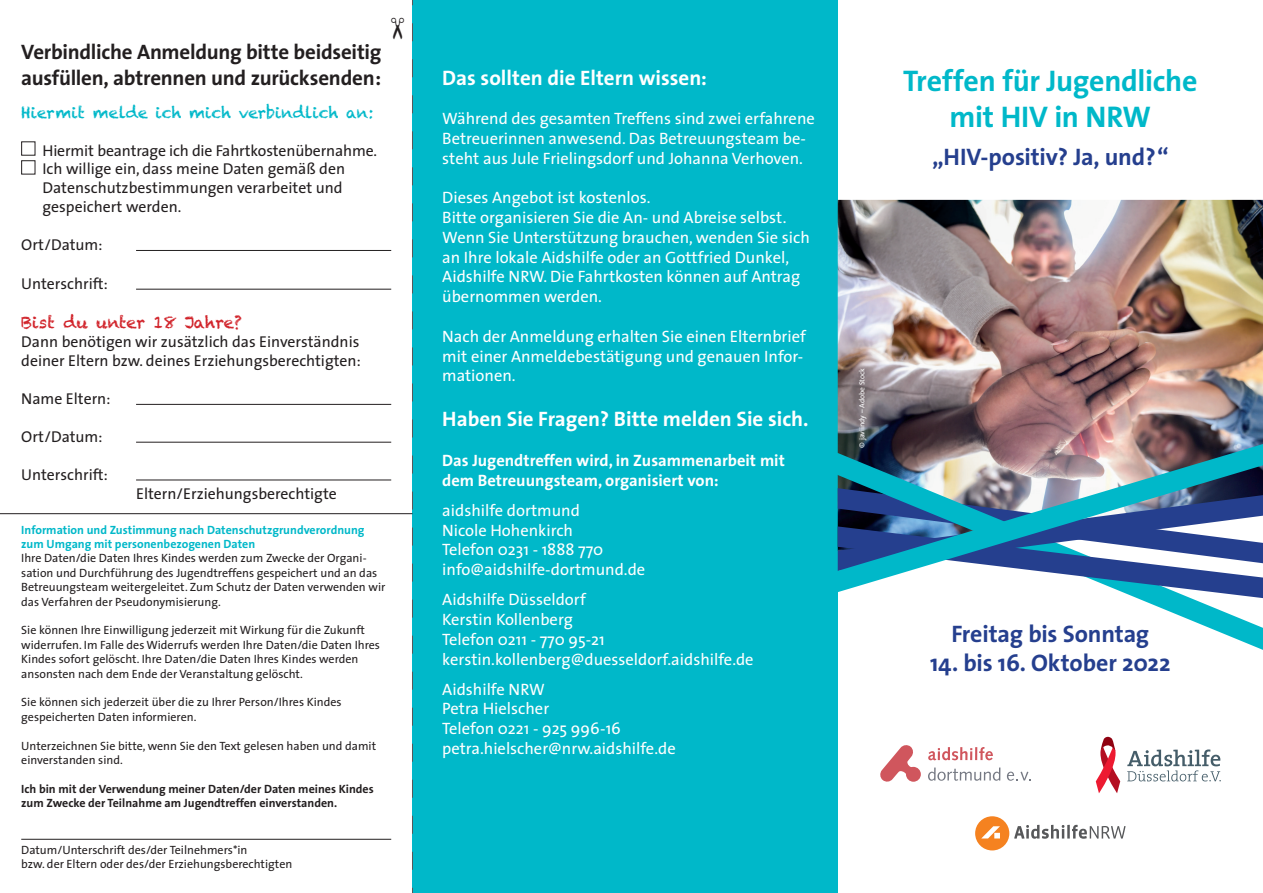
<style>
.page{position:relative;width:1263px;height:893px;background:#fff}
.page>*{position:absolute;margin:0;border:0;box-sizing:border-box;transform-origin:0 0}
.t1{font:700 30px/36px "The Sans";letter-spacing:-.01em;color:#00b8c9;text-align:center}
.t2{font:700 24px "The Sans";letter-spacing:-.005em;color:#253f8e}
.t3{font:700 21px/25.2px "The Sans";letter-spacing:-.01em;color:#231f20}
.t4{font:700 21px "The Sans";color:#fff}
.t5{font:16.5px/19.8px "The Sans";color:#fff}
.t6{font:700 16.5px/19.8px "The Sans";color:#fff}
.t7{font:16.5px "Chalkduster";color:#d1232a}
.t8{font:15.75px/18.9px "The Sans";color:#231f20}
.t9{font:15.75px "Chalkduster";letter-spacing:-.005em;color:#00b8c9}
.t10{font:12px/14.4px "The Sans";color:#231f20}
.t11{font:700 12px/14.4px "The Sans";color:#231f20}
.t12{font:700 12px/14.4px "The Sans";color:#00b8c9}
.t13{font:7.5px "The Sans";color:#fff}
</style>
<div class="page">
<div style="left:412px;top:0;width:426px;height:893px;background:#00b8c9"></div>
<img style="left:838px;top:200px;width:425px;height:218px">
<svg style="left:412px;top:0;width:1px;height:893px"></svg>
<svg style="left:1127px;top:749px;width:94px;height:32px"></svg>
<svg style="left:1096px;top:737px;width:24px;height:56px"></svg>
<svg style="left:928px;top:747px;width:65px;height:13px"></svg>
<svg style="left:928px;top:767px;width:72px;height:14px"></svg>
<svg style="left:1007px;top:772px;width:24px;height:9px"></svg>
<svg style="left:880px;top:745px;width:41px;height:37px"></svg>
<svg style="left:975px;top:816px;width:150px;height:34px"></svg>
<img style="left:837px;top:418px;width:426px;height:232px">
<img style="left:837px;top:444px;width:426px;height:167px">
<hr style="left:136px;top:250px;width:255px;height:1px;background:#231f20">
<hr style="left:136px;top:289px;width:255px;height:1px;background:#231f20">
<hr style="left:136px;top:404px;width:255px;height:1px;background:#231f20">
<hr style="left:136px;top:442px;width:255px;height:1px;background:#231f20">
<hr style="left:136px;top:480px;width:255px;height:1px;background:#231f20">
<hr style="left:21px;top:839px;width:370px;height:1px;background:#231f20">
<div style="left:21px;top:160px;width:14px;height:14px;border:1px solid #231f20"></div>
<hr style="left:0;top:513px;width:412px;height:1px;background:#231f20">
<p class="t3" style="left:21px;top:39px;width:362px">Verbindliche Anmeldung bitte beidseitig ausfüllen, abtrennen und zurücksenden:</p>
<p class="t9" style="left:21px;top:103px;width:354px">Hiermit melde ich mich verbindlich an:</p>
<p class="t8" style="left:43px;top:140px;width:336px">Hiermit beantrage ich die Fahrtkostenübernahme.<br>Ich willige ein, dass meine Daten gemäß den Datenschutzbestimmungen verarbeitet und gespeichert werden.</p>
<p class="t8" style="left:21px;top:235px;width:83px">Ort/Datum:</p>
<p class="t8" style="left:21px;top:274px;width:88px">Unterschrift:</p>
<p class="t7" style="left:21px;top:313px;width:222px">Bist du unter 18 Jahre?</p>
<p class="t8" style="left:21px;top:332px;width:341px">Dann benötigen wir zusätzlich das Einverständnis deiner Eltern bzw. deines Erziehungsberechtigten:</p>
<p class="t8" style="left:21px;top:389px;width:91px">Name Eltern:</p>
<p class="t8" style="left:21px;top:427px;width:83px">Ort/Datum:</p>
<p class="t8" style="left:21px;top:464px;width:88px">Unterschrift:</p>
<p class="t8" style="left:136px;top:484px;width:202px">Eltern/Erziehungsberechtigte</p>
<p class="t12" style="left:21px;top:522px;width:345px">Information und Zustimmung nach Datenschutzgrundverordnung zum Umgang mit personenbezogenen Daten</p>
<p class="t10" style="left:21px;top:551px;width:366px">Ihre Daten/die Daten Ihres Kindes werden zum Zwecke der Organi&shy;sation und Durchführung des Jugendtreffens gespeichert und an das Betreuungsteam weitergeleitet. Zum Schutz der Daten verwenden wir das Verfahren der Pseudonymisierung.</p>
<p class="t10" style="left:21px;top:623px;width:360px">Sie können Ihre Einwilligung jederzeit mit Wirkung für die Zukunft widerrufen. Im Falle des Widerrufs werden Ihre Daten/die Daten Ihres Kindes sofort gelöscht. Ihre Daten/die Daten Ihres Kindes werden ansonsten nach dem Ende der Veranstaltung gelöscht.</p>
<p class="t10" style="left:21px;top:695px;width:322px">Sie können sich jederzeit über die zu Ihrer Person/Ihres Kindes gespeicherten Daten informieren.</p>
<p class="t10" style="left:21px;top:738px;width:356px">Unterzeichnen Sie bitte, wenn Sie den Text gelesen haben und damit einverstanden sind.</p>
<p class="t11" style="left:21px;top:781px;width:354px">Ich bin mit der Verwendung meiner Daten/der Daten meines Kindes zum Zwecke der Teilnahme am Jugendtreffen einverstanden.</p>
<p class="t10" style="left:21px;top:842px;width:273px">Datum/Unterschrift des/der Teilnehmers*in<br>bzw. der Eltern oder des/der Erziehungsberechtigten</p>
<p class="t4" style="left:442px;top:60px;width:266px">Das sollten die Eltern wissen:</p>
<p class="t5" style="left:442px;top:108px;width:374px">Während des gesamten Treffens sind zwei erfahrene<br>Betreuerinnen anwesend. Das Betreuungsteam be&shy;steht aus Jule Frielingsdorf und Johanna Verhoven.</p>
<p class="t5" style="left:442px;top:187px;width:369px">Dieses Angebot ist kostenlos.<br>Bitte organisieren Sie die An- und Abreise selbst.<br>Wenn Sie Unterstützung brauchen, wenden Sie sich an Ihre lokale Aidshilfe oder an Gottfried Dunkel, Aidshilfe NRW. Die Fahrtkosten können auf Antrag übernommen werden.</p>
<p class="t5" style="left:442px;top:326px;width:365px">Nach der Anmeldung erhalten Sie einen Elternbrief mit einer Anmeldebestätigung und genauen Infor&shy;mationen.</p>
<p class="t4" style="left:442px;top:402px;width:368px">Haben Sie Fragen? Bitte melden Sie sich.</p>
<p class="t6" style="left:442px;top:450px;width:344px">Das Jugendtreffen wird, in Zusammenarbeit mit dem Betreuungsteam, organisiert von:</p>
<p class="t5" style="left:442px;top:500px;width:205px">aidshilfe dortmund<br>Nicole Hohenkirch<br>Telefon 0231 - 1888 770 info@aidshilfe-dortmund.de</p>
<p class="t5" style="left:442px;top:589px;width:313px">Aidshilfe Düsseldorf<br>Kerstin Kollenberg<br>Telefon 0211 - 770 95-21 kerstin.kollenberg@duesseldorf.aidshilfe.de</p>
<p class="t5" style="left:442px;top:679px;width:235px">Aidshilfe NRW<br>Petra Hielscher<br>Telefon 0221 - 925 996-16 petra.hielscher@nrw.aidshilfe.de</p>
<h1 class="t1" style="left:903px;top:62px;width:296px">Treffen für Jugendliche mit HIV in NRW</h1>
<h2 class="t2" style="left:932px;top:136px;width:238px">„HIV-positiv? Ja, und?“</h2>
<p class="t13" style="left:856px;top:448px;width:81px;rotate:-90deg">© javiindy – Adobe Stock</p>
<h2 class="t2" style="left:951px;top:614px;width:199px">Freitag bis Sonntag</h2>
<h2 class="t2" style="left:930px;top:643px;width:242px">14. bis 16. Oktober 2022</h2>
</div>
